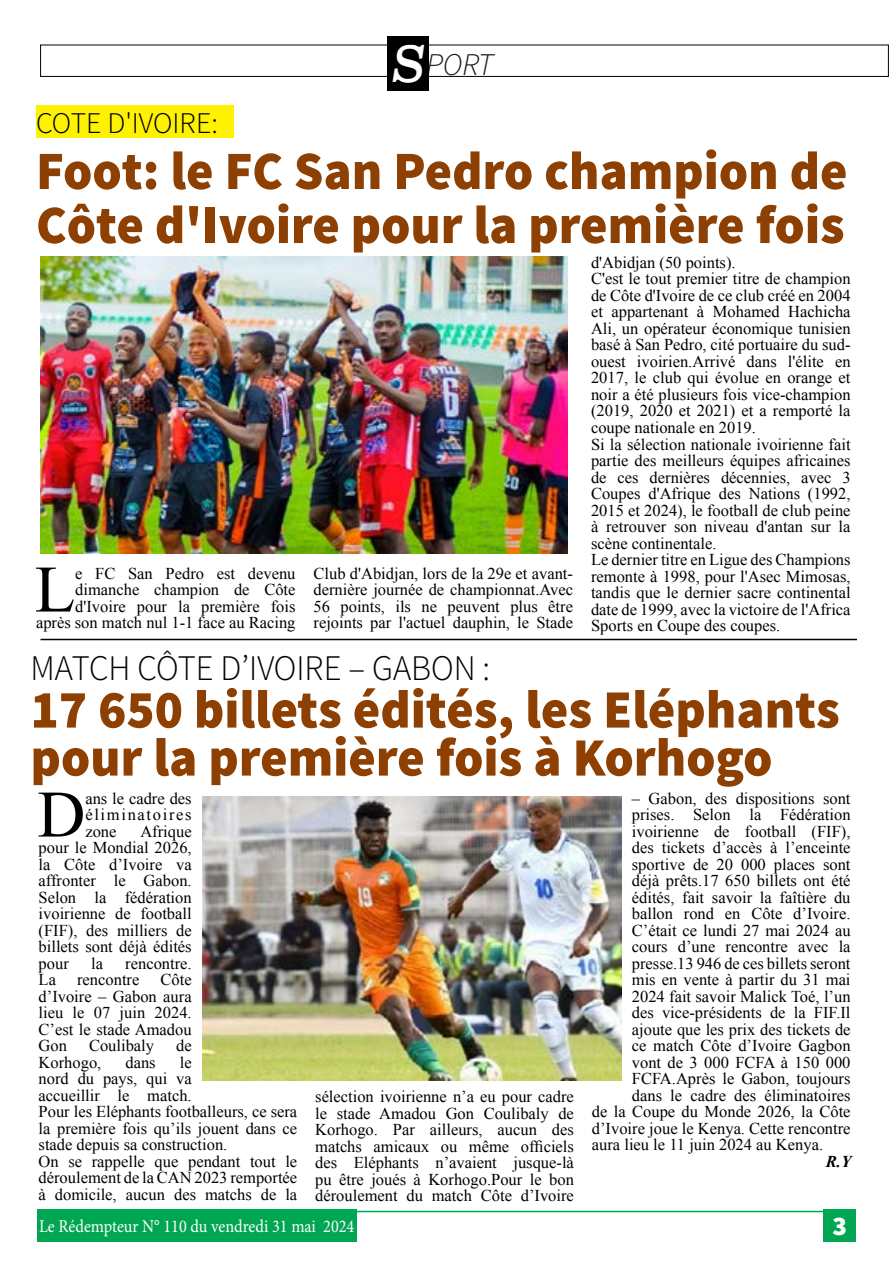
<style>
.page{position:relative;width:893px;height:1263px;background:#fff}
.page>*{position:absolute;margin:0;border:0;box-sizing:border-box;transform-origin:0 0}
.t1{font:66.3px "Times New Roman";color:#000}
.t2{font:900 54px/54px "Source Sans Pro";color:#8e4003}
.t3{font:300 36px "Source Sans Pro";color:#000}
.t4{font:italic 300 31.65px "Source Sans Pro";color:#1c1c1c}
.t5{font:300 30px "Source Sans Pro";color:#000}
.t6{font:900 27px "Source Sans Pro";color:#fff}
.t7{font:18px "Minion Pro";color:#fff;scale:.9 1}
.t8{font:16.5px/16.5px "Times New Roman";color:#000;text-align:justify}
.t9{font:italic 700 16.5px "Times New Roman";color:#000}
.s1{font-family:"Superclarendon";font-weight:400;font-size:49.5px;color:#fff}
</style>
<div class="page">
<div style="left:824px;top:1209px;width:32px;height:32px;background:#00a651"></div>
<div style="left:37px;top:1209px;width:319px;height:33px;background:#00a651"></div>
<hr style="left:327px;top:1211px;width:529px;height:1px;background:#00a651">
<div style="left:40px;top:45px;width:848px;height:32px;border:1px solid #000"></div>
<div style="left:387px;top:36px;width:42px;height:54px;background:#000"></div>
<div style="left:36px;top:105px;width:198px;height:32px;background:#fff200"></div>
<img style="left:40px;top:257px;width:527px;height:297px">
<img style="left:202px;top:797px;width:419px;height:283px">
<hr style="left:40px;top:639px;width:817px;height:1px;background:#000">
<h3 class="t5" style="left:36px;top:104px;width:183px">COTE D'IVOIRE:</h3>
<h3 class="t4" style="left:391px;top:45px;width:104px"><span class="s1">S</span> port</h3>
<h2 class="t2" style="left:36px;top:146px;width:813px">Foot: le FC San Pedro champion de<br>Côte d'Ivoire pour la première fois</h2>
<p class="t8" style="left:36px;top:564px;width:261px;text-align:right">e FC San Pedro est devenu dimanche champion de Côte d'Ivoire pour la première fois<br>après son match nul 1-1 face au Racing</p>
<p class="t8" style="left:314px;top:564px;width:261px">Club d'Abidjan, lors de la 29e et avant&shy;dernière journée de championnat.Avec 56 points, ils ne peuvent plus être rejoints par l'actuel dauphin, le Stade</p>
<h1 class="t1" style="left:35px;top:545px;width:42px">L</h1>
<p class="t8" style="left:591px;top:254px;width:261px;text-align:left">d'Abidjan (50 points).<br>C'est le tout premier titre de champion de Côte d'Ivoire de ce club créé en 2004 et appartenant à Mohamed Hachicha Ali, un opérateur économique tunisien basé à San Pedro, cité portuaire du sud&shy;ouest ivoirien.Arrivé dans l'élite en 2017, le club qui évolue en orange et noir a été plusieurs fois vice-champion (2019, 2020 et 2021) et a remporté la coupe nationale en 2019.<br>Si la sélection nationale ivoirienne fait partie des meilleurs équipes africaines de ces dernières décennies, avec 3<br>Coupes d'Afrique des Nations (1992, 2015 et 2024), le football de club peine à retrouver son niveau d'antan sur la scène continentale.<br>Le dernier titre en Ligue des Champions remonte à 1998, pour l'Asec Mimosas, tandis que le dernier sacre continental date de 1999, avec la victoire de l'Africa Sports en Coupe des coupes.</p>
<h3 class="t3" style="left:31px;top:646px;width:461px">MATCH CÔTE D’IVOIRE – GABON :</h3>
<h2 class="t2" style="left:31px;top:688px;width:811px;line-height:48px">17 650 billets édités, les Eléphants pour la première fois à korhogo</h2>
<h1 class="t1" style="left:37px;top:770px;width:49px">D</h1>
<p class="t8" style="left:85px;top:789px;width:108px">ans le cadre des éliminatoires zone</p>
<p class="t8" style="left:39px;top:822px;width:155px;text-indent:102px">Afrique pour le Mondial 2026, la Côte d’Ivoire va affronter le Gabon.<br>Selon la fédération ivoirienne de football (FIF), des milliers de billets sont déjà édités pour</p>
<p class="t8" style="left:91px;top:954px;width:13px">la</p>
<p class="t8" style="left:125px;top:954px;width:68px">rencontre.</p>
<p class="t8" style="left:39px;top:971px;width:155px;text-indent:122px">Côte d’Ivoire – Gabon aura lieu le 07 juin 2024.<br>C’est le stade Amadou Gon</p>
<p class="t8" style="left:39px;top:971px;width:19px">La</p>
<p class="t8" style="left:77px;top:971px;width:64px">rencontre</p>
<p class="t8" style="left:89px;top:1037px;width:67px">Coulibaly</p>
<p class="t8" style="left:176px;top:1037px;width:17px">de</p>
<p class="t8" style="left:39px;top:1053px;width:64px">Korhogo,</p>
<p class="t8" style="left:125px;top:1053px;width:32px">dans</p>
<p class="t8" style="left:39px;top:1053px;width:260px;text-align:left;text-indent:141px">le<br>nord du pays, qui va<br>accueillir le match.<br>Pour les Eléphants footballeurs, ce sera la première fois qu’ils jouent dans ce stade depuis sa construction.<br>On se rappelle que pendant tout le déroulement de la CAN 2023 remportée à domicile, aucun des matchs de la</p>
<p class="t8" style="left:315px;top:1088px;width:260px">sélection ivoirienne n’a eu pour cadre le stade Amadou Gon Coulibaly de Korhogo. Par ailleurs, aucun des matchs amicaux ou même officiels des Eléphants n’avaient jusque-là pu être joués à Korhogo.Pour le bon déroulement du match Côte d’Ivoire</p>
<p class="t8" style="left:632px;top:789px;width:220px">– Gabon, des dispositions sont</p>
<p class="t8" style="left:632px;top:806px;width:220px">prises. Selon la Fédération</p>
<p class="t8" style="left:632px;top:822px;width:220px">ivoirienne de football (FIF),</p>
<p class="t8" style="left:632px;top:839px;width:220px">des tickets d’accès à l’enceinte</p>
<p class="t8" style="left:632px;top:855px;width:220px">sportive de 20 000 places sont</p>
<p class="t8" style="left:632px;top:872px;width:220px">déjà prêts.17 650 billets ont été</p>
<p class="t8" style="left:632px;top:888px;width:220px">édités, fait savoir la faîtière du</p>
<p class="t8" style="left:632px;top:905px;width:220px">ballon rond en Côte d’Ivoire.</p>
<p class="t8" style="left:632px;top:921px;width:220px">C’était ce lundi 27 mai 2024 au</p>
<p class="t8" style="left:632px;top:938px;width:220px">cours d’une rencontre avec la</p>
<p class="t8" style="left:632px;top:954px;width:220px">presse.13 946 de ces billets seront</p>
<p class="t8" style="left:632px;top:971px;width:220px">mis en vente à partir du 31 mai</p>
<p class="t8" style="left:632px;top:987px;width:220px">2024 fait savoir Malick Toé, l’un</p>
<p class="t8" style="left:632px;top:1004px;width:220px">des vice-présidents de la FIF.Il</p>
<p class="t8" style="left:632px;top:1020px;width:220px">ajoute que les prix des tickets de</p>
<p class="t8" style="left:632px;top:1037px;width:220px">ce match Côte d’Ivoire Gagbon</p>
<p class="t8" style="left:632px;top:1053px;width:220px">vont de 3 000 FCFA à 150 000</p>
<p class="t8" style="left:632px;top:1070px;width:220px">FCFA.Après le Gabon, toujours</p>
<p class="t8" style="left:632px;top:1086px;width:220px">dans le cadre des éliminatoires</p>
<p class="t8" style="left:592px;top:1103px;width:260px">de la Coupe du Monde 2026, la Côte</p>
<p class="t8" style="left:592px;top:1119px;width:260px">d’Ivoire joue le Kenya. Cette rencontre</p>
<p class="t8" style="left:592px;top:1136px;width:233px">aura lieu le 11 juin 2024 au Kenya.</p>
<p class="t9" style="left:826px;top:1149px;width:27px">R.Y</p>
<p class="t7" style="left:39px;top:1214px;width:352px">Le Rédempteur N° 110 du vendredi 31 mai 2024</p>
<h3 class="t6" style="left:832px;top:1208px;width:16px">3</h3>
</div>
